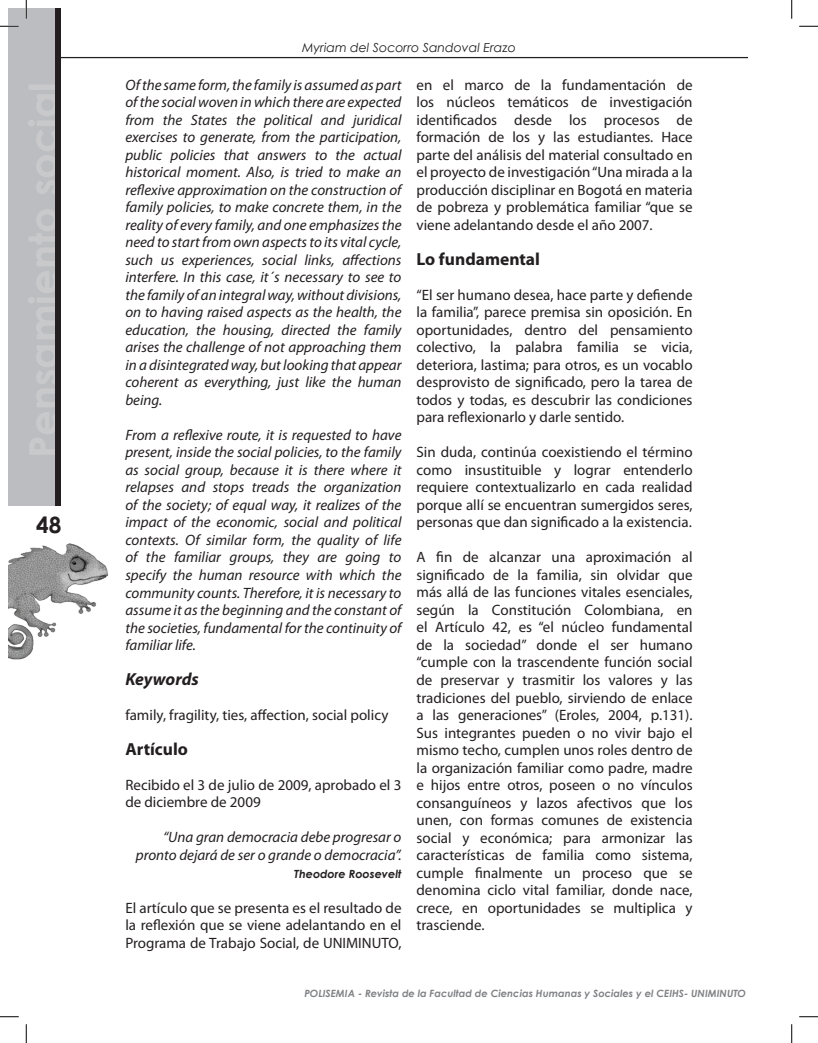
<style>
.page{position:relative;width:818px;height:1043px;background:#fff}
.page>*{position:absolute;margin:0;border:0;box-sizing:border-box;transform-origin:0 0}
.t1{font:700 22.5px "Century Gothic";color:#231f20}
.t2{font:700 17.5px "Myriad Pro";color:#231f20}
.t3{font:italic 700 17.5px "Myriad Pro";color:#231f20}
.t4{font:15px/17.5px "Myriad Pro";color:#231f20;text-align:justify}
.t5{font:italic 15px/17.5px "Myriad Pro";color:#231f20;text-align:justify}
.t6{font:italic 12.5px "Century Gothic";color:#231f20}
.t7{font:italic 700 11.25px "Century Gothic";color:#231f20}
.t8{font:italic 700 10px "Century Gothic";color:#808285}
</style>
<div class="page">
<div style="left:9px;top:9px;width:52px;height:497px;background:#bcbdc0"></div>
<div style="left:55px;top:9px;width:6px;height:497px;background:#231f20"></div>
<hr style="left:58px;top:57px;width:690px;height:1px;background:#231f20">
<img style="left:9px;top:543px;width:100px;height:117px">
<svg style="left:0;top:25px;width:19px;height:2px"></svg>
<svg style="left:799px;top:25px;width:19px;height:2px"></svg>
<svg style="left:0;top:1016px;width:19px;height:1px"></svg>
<svg style="left:799px;top:1016px;width:19px;height:1px"></svg>
<svg style="left:25px;top:0;width:2px;height:19px"></svg>
<svg style="left:25px;top:1024px;width:2px;height:18px"></svg>
<svg style="left:791px;top:0;width:1px;height:19px"></svg>
<svg style="left:791px;top:1024px;width:1px;height:18px"></svg>
<h1 class="t1" style="left:36px;top:508px;width:27px">48</h1>
<p class="t6" style="left:302px;top:38px;width:215px">Myriam del Socorro Sandoval Erazo</p>
<p class="t5" style="left:125px;top:76px;width:278px">Of the same form, the family is assumed as part of the social woven in which there are expected from the States the political and juridical exercises to generate, from the participation, public policies that answers to the actual historical moment. Also, is tried to make an reflexive approximation on the construction of family policies, to make concrete them, in the reality of every family, and one emphasizes the need to start from own aspects to its vital cycle, such us experiences, social links, affections interfere. In this case, it´s necessary to see to the family of an integral way, without divisions, on to having raised aspects as the health, the education, the housing, directed the family arises the challenge of not approaching them in a disintegrated way, but looking that appear coherent as everything, just like the human being.</p>
<p class="t5" style="left:125px;top:426px;width:277px">From a reflexive route, it is requested to have present, inside the social policies, to the family as social group, because it is there where it relapses and stops treads the organization of the society; of equal way, it realizes of the impact of the economic, social and political contexts. Of similar form, the quality of life of the familiar groups, they are going to specify the human resource with which the community counts. Therefore, it is necessary to assume it as the beginning and the constant of the societies, fundamental for the continuity of familiar life.</p>
<p class="t3" style="left:125px;top:667px;width:75px">Keywords</p>
<p class="t4" style="left:125px;top:706px;width:264px">family, fragility, ties, affection, social policy</p>
<p class="t2" style="left:125px;top:737px;width:64px">Artículo</p>
<p class="t4" style="left:125px;top:776px;width:277px">Recibido el 3 de julio de 2009, aprobado el 3 de diciembre de 2009</p>
<p class="t5" style="left:136px;top:828px;width:267px;text-align:right">“Una gran democracia debe progresar o pronto dejará de ser o grande o democracia”.</p>
<p class="t7" style="left:294px;top:864px;width:109px">Theodore Roosevelt</p>
<p class="t4" style="left:125px;top:898px;width:277px">El artículo que se presenta es el resultado de la reflexión que se viene adelantando en el Programa de Trabajo Social, de UNIMINUTO,</p>
<p class="t4" style="left:416px;top:76px;width:278px">en el marco de la fundamentación de los núcleos temáticos de investigación identificados desde los procesos de formación de los y las estudiantes. Hace parte del análisis del material consultado en el proyecto de investigación “Una mirada a la producción disciplinar en Bogotá en materia de pobreza y problemática familiar “que se viene adelantando desde el año 2007.</p>
<p class="t2" style="left:416px;top:247px;width:125px">Lo fundamental</p>
<p class="t4" style="left:416px;top:286px;width:277px">“El ser humano desea, hace parte y defiende la familia”, parece premisa sin oposición. En oportunidades, dentro del pensamiento colectivo, la palabra familia se vicia, deteriora, lastima; para otros, es un vocablo desprovisto de significado, pero la tarea de todos y todas, es descubrir las condiciones para reflexionarlo y darle sentido.</p>
<p class="t4" style="left:416px;top:443px;width:277px">Sin duda, continúa coexistiendo el término como insustituible y lograr entenderlo requiere contextualizarlo en cada realidad porque allí se encuentran sumergidos seres, personas que dan significado a la existencia.</p>
<p class="t4" style="left:416px;top:548px;width:277px">A fin de alcanzar una aproximación al significado de la familia, sin olvidar que más allá de las funciones vitales esenciales, según la Constitución Colombiana, en el Artículo 42, es “el núcleo fundamental de la sociedad” donde el ser humano “cumple con la trascendente función social de preservar y trasmitir los valores y las tradiciones del pueblo, sirviendo de enlace a las generaciones” (Eroles, 2004, p.131).<br>Sus integrantes pueden o no vivir bajo el mismo techo, cumplen unos roles dentro de la organización familiar como padre, madre e hijos entre otros, poseen o no vínculos consanguíneos y lazos afectivos que los unen, con formas comunes de existencia social y económica; para armonizar las características de familia como sistema, cumple finalmente un proceso que se denomina ciclo vital familiar, donde nace, crece, en oportunidades se multiplica y trasciende.</p>
<p class="t8" style="left:304px;top:986px;width:443px">POLISEMIA - Revista de la Facultad de Ciencias Humanas y Sociales y el CEIHS- UNIMINUTO</p>
</div>
